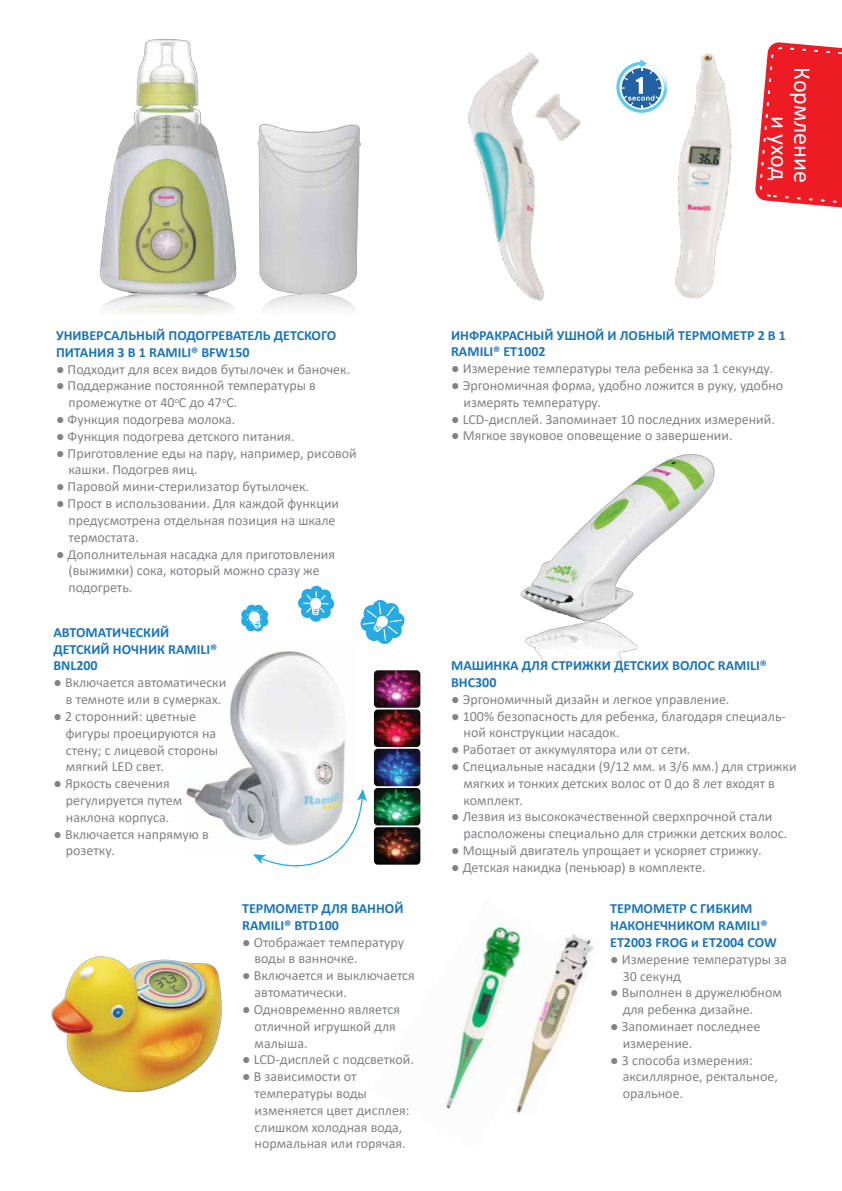
<style>
.page{position:relative;width:842px;height:1191px;background:#fff}
.page>*{position:absolute;margin:0;border:0;box-sizing:border-box;transform-origin:0 0}
.t1{font:24px "Calibri";color:#fff}
.t2{font:14px/16.8px "Calibri";color:#808284}
.t3{font:700 14px/16.8px "Calibri";color:#1b75bc}
</style>
<div class="page">
<img style="left:712px;top:54px;width:20px;height:232px">
<img style="left:444px;top:922px;width:66px;height:187px">
<img style="left:520px;top:454px;width:195px;height:210px">
<svg style="left:755px;top:42px;width:87px;height:166px;background:#ef3a41"></svg>
<img style="left:100px;top:39px;width:261px;height:275px">
<svg style="left:158px;top:195px;width:17px;height:4px"></svg>
<img style="left:468px;top:52px;width:244px;height:249px">
<svg style="left:616px;top:59px;width:51px;height:54px"></svg>
<img style="left:185px;top:651px;width:160px;height:189px">
<svg style="left:253px;top:789px;width:114px;height:78px"></svg>
<svg style="left:360px;top:600px;width:45px;height:44px"></svg>
<svg style="left:298px;top:586px;width:36px;height:35px"></svg>
<svg style="left:241px;top:604px;width:28px;height:27px"></svg>
<img style="left:374px;top:670px;width:46px;height:116px">
<img style="left:374px;top:788px;width:46px;height:37px">
<img style="left:374px;top:827px;width:46px;height:37px">
<img style="left:51px;top:956px;width:171px;height:137px">
<img style="left:510px;top:930px;width:84px;height:183px">
<h1 class="t1" style="left:819px;top:67px;width:118px;rotate:90deg">Кормление</h1>
<h1 class="t1" style="left:796px;top:116px;width:66px;rotate:90deg">и уход</h1>
<p class="t3" style="left:56px;top:326px;width:282px">УНИВЕРСАЛЬНЫЙ ПОДОГРЕВАТЕЛЬ ДЕТСКОГО<br>ПИТАНИЯ 3 В 1 RAMILI® BFW150</p>
<p class="t2" style="left:56px;top:360px;width:296px">● Подходит для всех видов бутылочек и баночек.</p>
<p class="t2" style="left:68px;top:377px;width:249px;text-indent:-12px">● Поддержание постоянной температуры в промежутке от 40<sup>о</sup>С до 47<sup>о</sup>С.</p>
<p class="t2" style="left:56px;top:410px;width:181px">● Функция подогрева молока.</p>
<p class="t2" style="left:56px;top:427px;width:240px">● Функция подогрева детского питания.</p>
<p class="t2" style="left:68px;top:444px;width:290px;text-indent:-12px">● Приготовление еды на пару, например, рисовой кашки. Подогрев яиц.</p>
<p class="t2" style="left:56px;top:478px;width:255px">● Паровой мини-стерилизатор бутылочек.</p>
<p class="t2" style="left:68px;top:494px;width:272px;text-indent:-12px">● Прост в использовании. Для каждой функции предусмотрена отдельная позиция на шкале термостата.</p>
<p class="t2" style="left:68px;top:545px;width:268px;text-indent:-12px">● Дополнительная насадка для приготовления (выжимки) сока, который можно сразу же подогреть.</p>
<p class="t3" style="left:53px;top:623px;width:165px">АВТОМАТИЧЕСКИЙ<br>ДЕТСКИЙ НОЧНИК RAMILI®<br>BNL200</p>
<p class="t2" style="left:53px;top:674px;width:174px;text-align:center">● Включается автоматически в темноте или в сумерках.</p>
<p class="t2" style="left:66px;top:707px;width:154px;text-indent:-12px">● 2 сторонний: цветные фигуры проецируются на стену; с лицевой стороны мягкий LED свет.</p>
<p class="t2" style="left:66px;top:774px;width:118px;text-indent:-12px">● Яркость свечения регулируется путем наклона корпуса.</p>
<p class="t2" style="left:66px;top:825px;width:144px;text-indent:-12px">● Включается напрямую в розетку.</p>
<p class="t3" style="left:242px;top:899px;width:163px">ТЕРМОМЕТР ДЛЯ ВАННОЙ<br>RAMILI® BTD100</p>
<p class="t2" style="left:255px;top:933px;width:151px;text-indent:-12px">● Отображает температуру воды в ванночке.</p>
<p class="t2" style="left:255px;top:966px;width:162px;text-indent:-12px">● Включается и выключается автоматически.</p>
<p class="t2" style="left:255px;top:1000px;width:147px;text-indent:-12px">● Одновременно является отличной игрушкой для малыша.</p>
<p class="t2" style="left:242px;top:1050px;width:173px">● LCD-дисплей с подсветкой.</p>
<p class="t2" style="left:255px;top:1067px;width:156px;text-indent:-12px">● В зависимости от температуры воды изменяется цвет дисплея: слишком холодная вода, нормальная или горячая.</p>
<p class="t3" style="left:451px;top:326px;width:336px">ИНФРАКРАСНЫЙ УШНОЙ И ЛОБНЫЙ ТЕРМОМЕТР 2 В 1<br>RAMILI® ET1002</p>
<p class="t2" style="left:451px;top:360px;width:323px">● Измерение температуры тела ребенка за 1 секунду.</p>
<p class="t2" style="left:464px;top:376px;width:321px;text-indent:-12px">● Эргономичная форма, удобно ложится в руку, удобно измерять температуру.</p>
<p class="t2" style="left:451px;top:410px;width:325px">● LCD-дисплей. Запоминает 10 последних измерений.</p>
<p class="t2" style="left:451px;top:427px;width:283px">● Мягкое звуковое оповещение о завершении.</p>
<p class="t3" style="left:451px;top:656px;width:317px">МАШИНКА ДЛЯ СТРИЖКИ ДЕТСКИХ ВОЛОС RAMILI®<br>BHC300</p>
<p class="t2" style="left:451px;top:690px;width:280px">● Эргономичный дизайн и легкое управление.</p>
<p class="t2" style="left:463px;top:707px;width:324px;text-indent:-12px">● 100% безопасность для ребенка, благодаря специаль&shy;ной конструкции насадок.</p>
<p class="t2" style="left:451px;top:740px;width:241px">● Работает от аккумулятора или от сети.</p>
<p class="t2" style="left:463px;top:757px;width:335px;text-indent:-12px">● Специальные насадки (9/12 мм. и 3/6 мм.) для стрижки мягких и тонких детских волос от 0 до 8 лет входят в комплект.</p>
<p class="t2" style="left:463px;top:808px;width:325px;text-indent:-12px">● Лезвия из высококачественной сверхпрочной стали расположены специально для стрижки детских волос.</p>
<p class="t2" style="left:451px;top:841px;width:312px">● Мощный двигатель упрощает и ускоряет стрижку.</p>
<p class="t2" style="left:451px;top:858px;width:256px">● Детская накидка (пеньюар) в комплекте.</p>
<p class="t3" style="left:610px;top:899px;width:168px">ТЕРМОМЕТР С ГИБКИМ<br>НАКОНЕЧНИКОМ RAMILI®<br>ET2003 FROG и ET2004 COW</p>
<p class="t2" style="left:623px;top:950px;width:166px;text-indent:-12px">● Измерение температуры за<br>30 секунд</p>
<p class="t2" style="left:623px;top:984px;width:161px;text-indent:-12px">● Выполнен в дружелюбном для ребенка дизайне.</p>
<p class="t2" style="left:623px;top:1017px;width:139px;text-indent:-12px">● Запоминает последнее измерение.</p>
<p class="t2" style="left:623px;top:1051px;width:157px;text-indent:-12px">● 3 способа измерения: аксиллярное, ректальное, оральное.</p>
</div>
